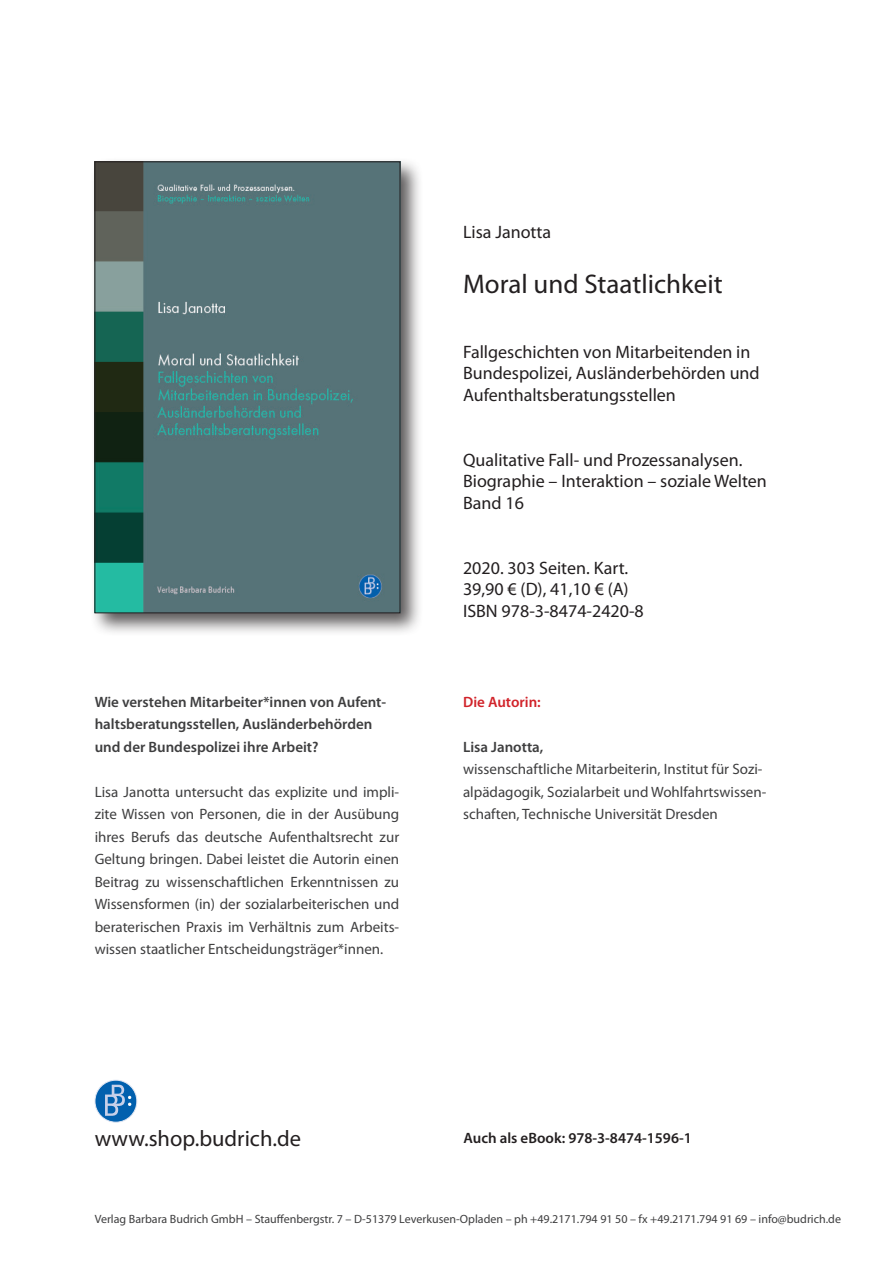
<style>
.page{position:relative;width:893px;height:1263px;background:#fff}
.page>*{position:absolute;margin:0;border:0;box-sizing:border-box;transform-origin:0 0}
.t1{font:27px "Myriad Pro";color:#231f20}
.t2{font:22.5px "Myriad Pro";color:#231f20}
.t3{font:18px/21.6px "Myriad Pro";color:#231f20}
.t4{font:15px/22.5px "Myriad Pro";color:#3e3e3f;text-align:justify}
.t5{font:600 15px/22.5px "Myriad Pro";color:#3e3e3f}
.t6{font:600 15px "Myriad Pro";color:#231f20}
.t7{font:600 15px "Myriad Pro";color:#d1232a}
.t8{font:12px "Myriad Pro";color:#3e3e3f}
</style>
<div class="page">
<svg style="left:95px;top:1080px;width:42px;height:42px"></svg>
<div style="left:95px;top:1080px;width:42px;height:42px;border:1px solid #e0e6f3;border-radius:50%"></div>
<svg style="left:105px;top:1085px;width:26px;height:31px"></svg>
<div style="left:89px;top:156px;width:334px;height:480px;background:#231f20;opacity:.75"></div>
<img style="left:97px;top:164px;width:301px;height:447px">
<div style="left:95px;top:162px;width:305px;height:451px;border:1px solid #231f20"></div>
<p class="t3" style="left:463px;top:223px;width:90px">Lisa Janotta</p>
<h1 class="t1" style="left:463px;top:273px;width:261px">Moral und Staatlichkeit</h1>
<p class="t3" style="left:463px;top:342px;width:298px">Fallgeschichten von Mitarbeitenden in<br>Bundespolizei, Ausländerbehörden und<br>Aufenthaltsberatungsstellen</p>
<p class="t3" style="left:463px;top:450px;width:305px">Qualitative Fall- und Prozessanalysen.<br>Biographie – Interaktion – soziale Welten<br>Band 16</p>
<p class="t5" style="left:95px;top:691px;width:293px">Wie verstehen Mitarbeiter*innen von Aufent&shy;haltsberatungsstellen, Ausländerbehörden und der Bundespolizei ihre Arbeit?</p>
<p class="t4" style="left:95px;top:781px;width:306px">Lisa Janotta untersucht das explizite und impli&shy;zite Wissen von Personen, die in der Ausübung ihres Berufs das deutsche Aufenthaltsrecht zur Geltung bringen. Dabei leistet die Autorin einen Beitrag zu wissenschaftlichen Erkenntnissen zu Wissensformen (in) der sozialarbeiterischen und beraterischen Praxis im Verhältnis zum Arbeits&shy;wissen staatlicher Entscheidungsträger*innen.</p>
<p class="t3" style="left:463px;top:558px;width:182px">2020. 303 Seiten. Kart.<br>39,90 € (D), 41,10 € (A)<br>ISBN 978-3-8474-2420-8</p>
<p class="t7" style="left:463px;top:696px;width:79px">Die Autorin:</p>
<p class="t5" style="left:463px;top:736px;width:82px">Lisa Janotta,</p>
<p class="t4" style="left:463px;top:759px;width:305px;text-align:left">wissenschaftliche Mitarbeiterin, Institut für Sozi&shy;alpädagogik, Sozialarbeit und Wohlfahrtswissen&shy;schaften, Technische Universität Dresden</p>
<h2 class="t2" style="left:95px;top:1130px;width:208px">www.shop.budrich.de</h2>
<p class="t6" style="left:463px;top:1132px;width:230px">Auch als eBook: 978-3-8474-1596-1</p>
<p class="t8" style="left:95px;top:1214px;width:748px">Verlag Barbara Budrich GmbH – Stauffenbergstr. 7 – D-51379 Leverkusen-Opladen – ph +49.2171.794 91 50 – fx +49.2171.794 91 69 – info@budrich.de</p>
</div>
